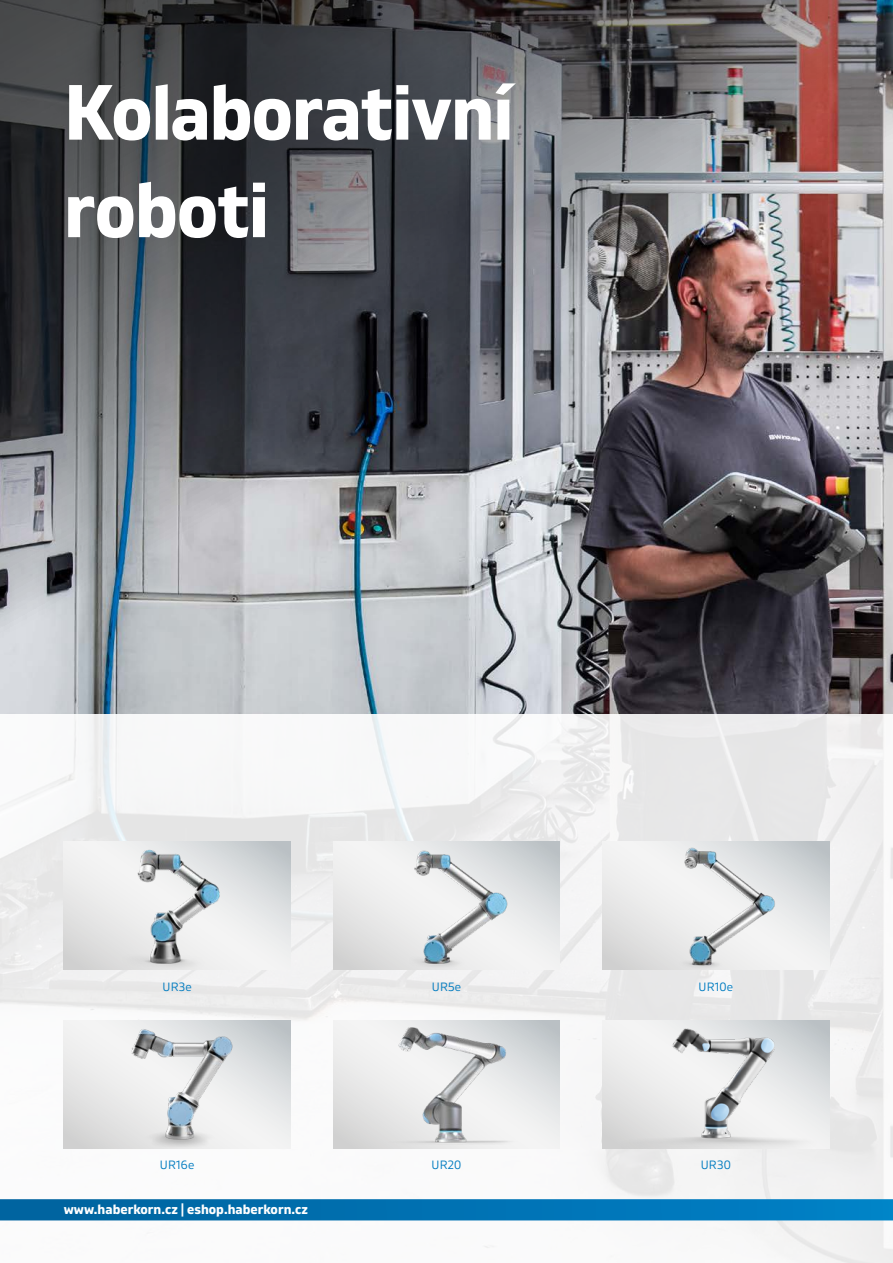
<style>
.page{position:relative;width:893px;height:1263px;background:#fff}
.page>*{position:absolute;margin:0;border:0;box-sizing:border-box;transform-origin:0 0}
._00-Titelseite_Headline{font:700 78px/97.5px "Gilam";letter-spacing:-.015em;color:#fff}
.t1{font:700 13.5px "Gilam";color:#fff}
.Titul_popis_pict{font:12px "Gilam";letter-spacing:.02em;color:#007bc0}
</style>
<div class="page">
<img style="left:0;top:0;width:893px;height:714px">
<div style="left:0;top:714px;width:893px;height:549px;background:linear-gradient(to bottom,#eee,#f6f7f7)"></div>
<div style="left:0;top:1199px;width:893px;height:21px;background:linear-gradient(to right,#00629e,#0081c7)"></div>
<svg style="left:333px;top:842px;width:227px;height:128px"></svg>
<img style="left:391px;top:842px;width:156px;height:128px">
<div style="left:64px;top:842px;width:227px;height:128px;background:linear-gradient(to bottom,#f7f7f7,#d3d2d2)"></div>
<img style="left:96px;top:842px;width:195px;height:128px">
<svg style="left:64px;top:1020px;width:227px;height:128px"></svg>
<img style="left:116px;top:1020px;width:123px;height:128px">
<svg style="left:602px;top:842px;width:227px;height:128px"></svg>
<img style="left:668px;top:842px;width:117px;height:128px">
<svg style="left:333px;top:1020px;width:227px;height:128px"></svg>
<img style="left:341px;top:1025px;width:208px;height:119px">
<svg style="left:602px;top:1020px;width:227px;height:128px"></svg>
<img style="left:605px;top:1020px;width:221px;height:128px">
<p class="_00-Titelseite_Headline" style="left:64px;top:60px;width:451px">Kolaborativní roboti</p>
<p class="Titul_popis_pict" style="left:163px;top:978px;width:31px">UR3e</p>
<p class="Titul_popis_pict" style="left:432px;top:978px;width:31px">UR5e</p>
<p class="Titul_popis_pict" style="left:698px;top:978px;width:36px">UR10e</p>
<p class="Titul_popis_pict" style="left:160px;top:1156px;width:36px">UR16e</p>
<p class="t1" style="left:64px;top:1199px;width:246px">www.haberkorn.cz | eshop.haberkorn.cz</p>
<p class="Titul_popis_pict" style="left:432px;top:1156px;width:31px">UR20</p>
<p class="Titul_popis_pict" style="left:701px;top:1156px;width:32px">UR30</p>
</div>
